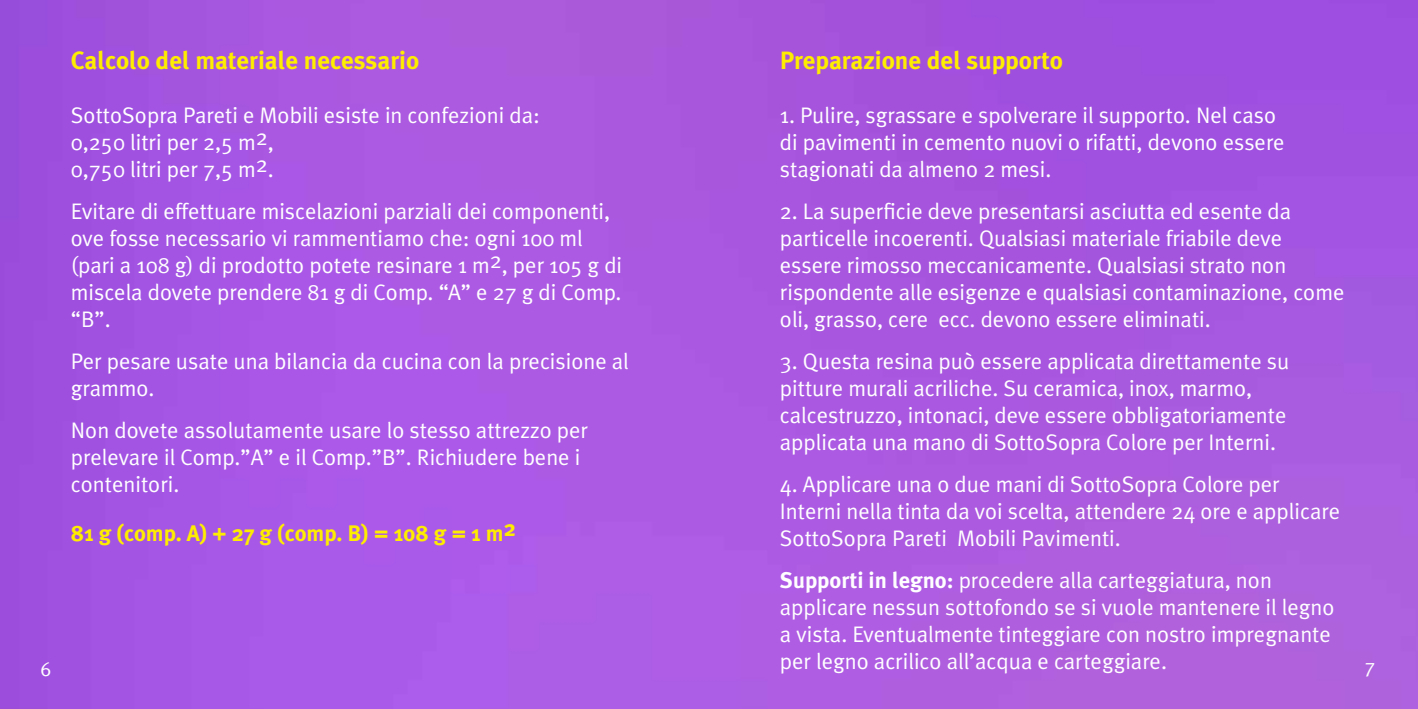
<style>
.page{position:relative;width:1418px;height:709px;background:#fff}
.page>*{position:absolute;margin:0;border:0;box-sizing:border-box;transform-origin:0 0}
.t1{font:700 25px "Meta Plus";color:#ffed00}
.t2{font:22.5px/27px "Meta Plus Normal";color:#fff}
.t3{font:700 22.5px "Meta Plus";color:#ffed00}
.t4{font:20px "Meta Plus Normal Caps";color:#fff}
.s1{font-family:"Meta Plus";font-weight:700}
</style>
<div class="page">
<div style="left:0;top:0;width:1417px;height:709px;background:#a958e0"></div>
<p class="t1" style="left:71px;top:46px;width:350px">Calcolo del materiale necessario</p>
<p class="t2" style="left:71px;top:101px;width:470px">SottoSopra Pareti e Mobili esiste in confezioni da:<br>0,250 litri per 2,5 m2,<br>0,750 litri per 7,5 m2.</p>
<p class="t2" style="left:71px;top:197px;width:553px">Evitare di effettuare miscelazioni parziali dei componenti, ove fosse necessario vi rammentiamo che: ogni 100 ml (pari a 108 g) di prodotto potete resinare 1 m2, per 105 g di miscela dovete prendere 81 g di Comp. “A” e 27 g di Comp. “B”.</p>
<p class="t2" style="left:71px;top:347px;width:559px">Per pesare usate una bilancia da cucina con la precisione al grammo.</p>
<p class="t2" style="left:71px;top:416px;width:518px">Non dovete assolutamente usare lo stesso attrezzo per prelevare il Comp.”A” e il Comp.”B”. Richiudere bene i contenitori.</p>
<p class="t3" style="left:71px;top:520px;width:446px">81 g (comp. A) + 27 g (comp. B) = 108 g = 1 m2</p>
<p class="t1" style="left:780px;top:46px;width:284px">Preparazione del supporto</p>
<p class="t2" style="left:780px;top:101px;width:506px">1. Pulire, sgrassare e spolverare il supporto. Nel caso di pavimenti in cemento nuovi o rifatti, devono essere stagionati da almeno 2 mesi.</p>
<p class="t2" style="left:780px;top:197px;width:566px">2. La superficie deve presentarsi asciutta ed esente da particelle incoerenti. Qualsiasi materiale friabile deve essere rimosso meccanicamente. Qualsiasi strato non rispondente alle esigenze e qualsiasi contaminazione, come oli, grasso, cere ecc. devono essere eliminati.</p>
<p class="t2" style="left:780px;top:347px;width:511px">3. Questa resina può essere applicata direttamente su pitture murali acriliche. Su ceramica, inox, marmo, calcestruzzo, intonaci, deve essere obbligatoriamente applicata una mano di SottoSopra Colore per Interni.</p>
<p class="t2" style="left:780px;top:470px;width:561px">4. Applicare una o due mani di SottoSopra Colore per<br>Interni nella tinta da voi scelta, attendere 24 ore e applicare<br>SottoSopra Pareti Mobili Pavimenti.</p>
<p class="t2" style="left:780px;top:566px;width:556px"><span class="s1">Supporti in legno:</span> procedere alla carteggiatura, non applicare nessun sottofondo se si vuole mantenere il legno a vista. Eventualmente tinteggiare con nostro impregnante per legno acrilico all’acqua e carteggiare.</p>
<p class="t4" style="left:40px;top:657px;width:12px">6</p>
<p class="t4" style="left:1364px;top:657px;width:12px">7</p>
</div>
